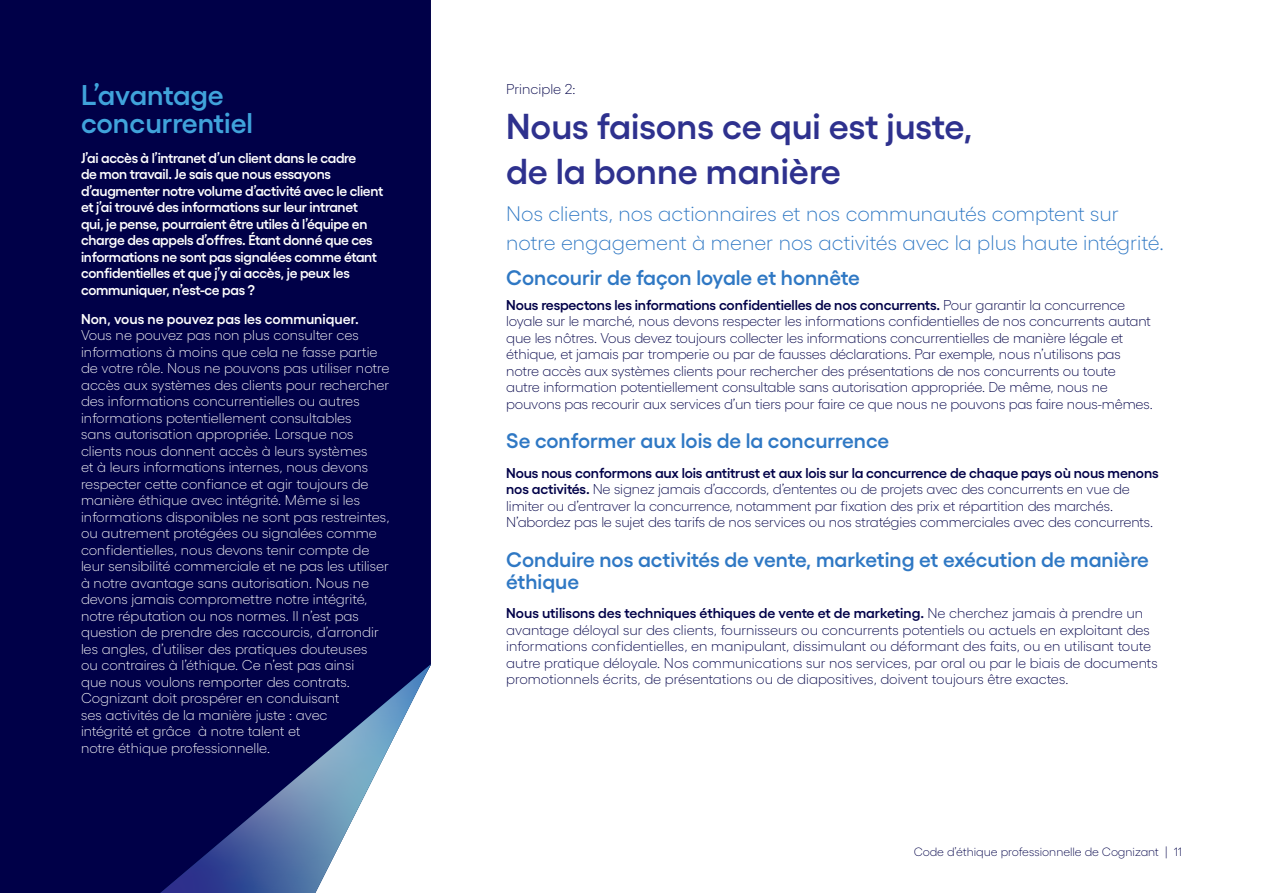
<style>
.page{position:relative;width:1263px;height:893px;background:#fff}
.page>*{position:absolute;margin:0;border:0;box-sizing:border-box;transform-origin:0 0}
.t1{font:600 36px/45px "Gellix";color:#2e318e}
.t2{font:600 28.5px/28.5px "Gellix";color:#40a3db}
.t3{font:600 21px/22.5px "Gellix";color:#2f78c4}
.t4{font:300 21px/28.5px "Gellix";color:#2f78c4}
.t5{font:300 14.25px/16.5px "Gellix";letter-spacing:-.01em;color:#000048}
.t6{font:300 14.25px/16.5px "Gellix";color:#fff}
.t7{font:600 14.25px/16.5px "Gellix";letter-spacing:-.02em;color:#fff}
.t8{font:300 12px "Gellix";color:#000048}
.s1{font-weight:600}
</style>
<div class="page">
<div style="left:0;top:0;width:431px;height:893px;background:#000048"></div>
<svg style="left:160px;top:664px;width:271px;height:229px"></svg>
<p class="t2" style="left:81px;top:77px;width:174px">L’avantage concurrentiel</p>
<p class="t7" style="left:81px;top:148px;width:304px">J’ai accès à l’intranet d’un client dans le cadre<br>de mon travail. Je sais que nous essayons d’augmenter notre volume d’activité avec le client et j’ai trouvé des informations sur leur intranet qui, je pense, pourraient être utiles à l’équipe en charge des appels d’offres. Étant donné que ces informations ne sont pas signalées comme étant confidentielles et que j’y ai accès, je peux les communiquer, n’est-ce pas ?</p>
<p class="t6" style="left:81px;top:309px;width:310px"><span class="s1">Non, vous ne pouvez pas les communiquer.<br></span>Vous ne pouvez pas non plus consulter ces informations à moins que cela ne fasse partie de votre rôle. Nous ne pouvons pas utiliser notre accès aux systèmes des clients pour rechercher des informations concurrentielles ou autres informations potentiellement consultables<br>sans autorisation appropriée. Lorsque nos clients nous donnent accès à leurs systèmes<br>et à leurs informations internes, nous devons respecter cette confiance et agir toujours de manière éthique avec intégrité. Même si les informations disponibles ne sont pas restreintes, ou autrement protégées ou signalées comme confidentielles, nous devons tenir compte de leur sensibilité commerciale et ne pas les utiliser à notre avantage sans autorisation. Nous ne devons jamais compromettre notre intégrité, notre réputation ou nos normes. Il n’est pas question de prendre des raccourcis, d’arrondir les angles, d’utiliser des pratiques douteuses<br>ou contraires à l’éthique. Ce n’est pas ainsi<br>que nous voulons remporter des contrats.<br>Cognizant doit prospérer en conduisant<br>ses activités de la manière juste : avec<br>intégrité et grâce à notre talent et<br>notre éthique professionnelle.</p>
<p class="t5" style="left:506px;top:80px;width:71px">Principle 2:</p>
<p class="t1" style="left:506px;top:100px;width:468px">Nous faisons ce qui est juste, de la bonne manière</p>
<p class="t4" style="left:506px;top:198px;width:659px">Nos clients, nos actionnaires et nos communautés comptent sur notre engagement à mener nos activités avec la plus haute intégrité.</p>
<p class="t3" style="left:506px;top:264px;width:355px">Concourir de façon loyale et honnête</p>
<p class="t5" style="left:506px;top:295px;width:648px"><span class="s1">Nous respectons les informations confidentielles de nos concurrents.</span> Pour garantir la concurrence loyale sur le marché, nous devons respecter les informations confidentielles de nos concurrents autant que les nôtres. Vous devez toujours collecter les informations concurrentielles de manière légale et éthique, et jamais par tromperie ou par de fausses déclarations. Par exemple, nous n’utilisons pas notre accès aux systèmes clients pour rechercher des présentations de nos concurrents ou toute autre information potentiellement consultable sans autorisation appropriée. De même, nous ne pouvons pas recourir aux services d’un tiers pour faire ce que nous ne pouvons pas faire nous-mêmes.</p>
<p class="t3" style="left:506px;top:427px;width:385px">Se conformer aux lois de la concurrence</p>
<p class="t5" style="left:506px;top:463px;width:654px"><span class="s1">Nous nous conformons aux lois antitrust et aux lois sur la concurrence de chaque pays où nous menons nos activités.</span> Ne signez jamais d’accords, d’ententes ou de projets avec des concurrents en vue de limiter ou d’entraver la concurrence, notamment par fixation des prix et répartition des marchés.<br>N’abordez pas le sujet des tarifs de nos services ou nos stratégies commerciales avec des concurrents.</p>
<p class="t3" style="left:506px;top:546px;width:644px">Conduire nos activités de vente, marketing et exécution de manière éthique</p>
<p class="t5" style="left:506px;top:604px;width:653px"><span class="s1">Nous utilisons des techniques éthiques de vente et de marketing.</span> Ne cherchez jamais à prendre un avantage déloyal sur des clients, fournisseurs ou concurrents potentiels ou actuels en exploitant des informations confidentielles, en manipulant, dissimulant ou déformant des faits, ou en utilisant toute autre pratique déloyale. Nos communications sur nos services, par oral ou par le biais de documents promotionnels écrits, de présentations ou de diapositives, doivent toujours être exactes.</p>
<p class="t8" style="left:914px;top:843px;width:270px">Code d’éthique professionnelle de Cognizant | 11</p>
</div>
